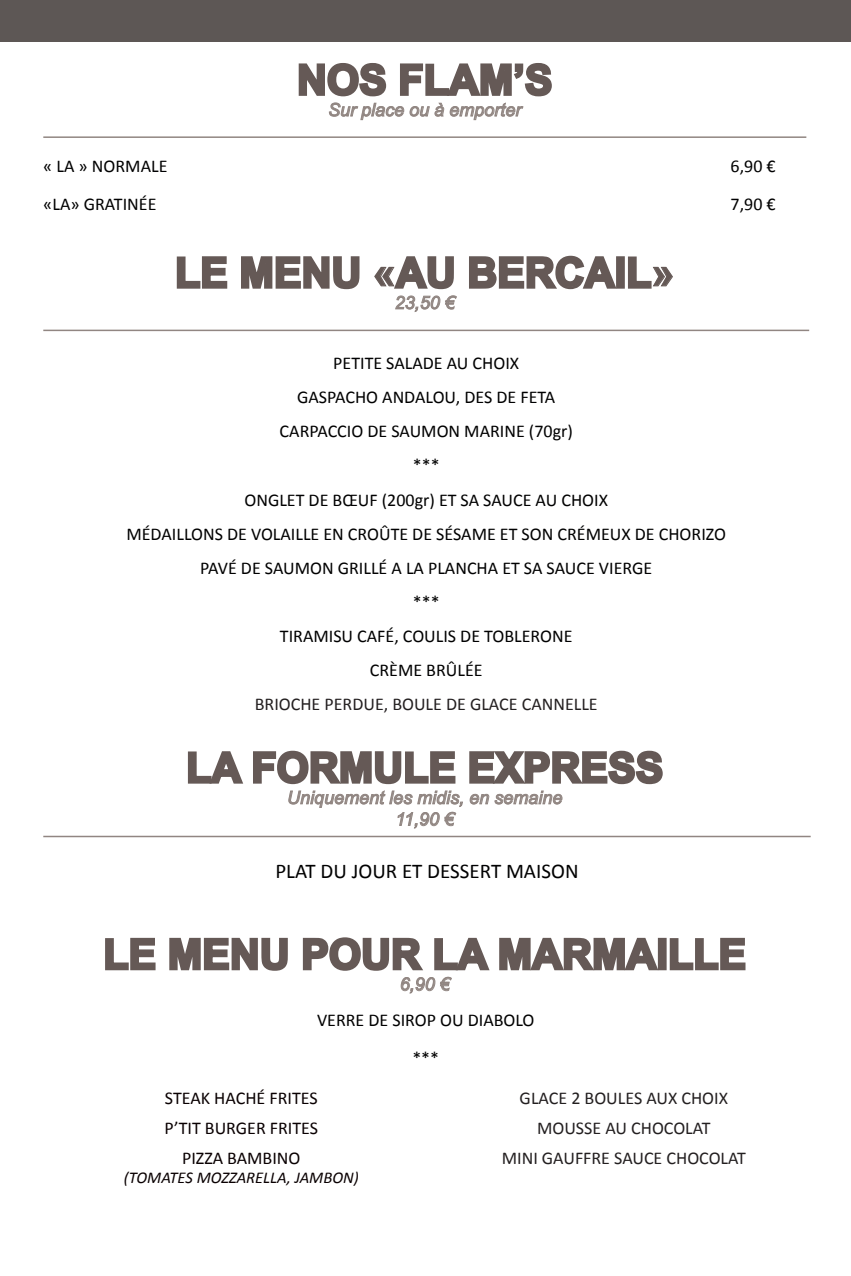
<style>
.page{position:relative;width:851px;height:1276px;background:#fff}
.page>*{position:absolute;margin:0;border:0;box-sizing:border-box;transform-origin:0 0}
.t1{font:700 41.4px "Arial";color:#655956}
.t2{font:21px "Calibri";color:#000001}
.t3{font:18px/34px "Calibri";color:#000001;text-align:center}
.t4{font:18px "Calibri";color:#231f20}
.t5{font:italic 18px/21.6px "Arial";color:#918682;text-align:center}
.t6{font:18px "Calibri";color:#0a0002}
.t7{font:italic 16.5px "Calibri";color:#0a0002}
</style>
<div class="page">
<hr style="left:43px;top:835px;width:767px;height:2px;background:#918682">
<svg style="left:105px;top:937px;width:51px;height:34px"></svg>
<svg style="left:169px;top:937px;width:119px;height:34px"></svg>
<svg style="left:499px;top:937px;width:161px;height:34px"></svg>
<div style="left:657px;top:938px;width:9px;height:32px;border:3px solid #655956"></div>
<svg style="left:669px;top:937px;width:77px;height:34px"></svg>
<svg style="left:302px;top:937px;width:188px;height:57px"></svg>
<div style="left:0;top:0;width:850px;height:42px;background:#5d5755"></div>
<svg style="left:187px;top:751px;width:57px;height:33px"></svg>
<svg style="left:253px;top:750px;width:410px;height:79px"></svg>
<hr style="left:43px;top:330px;width:766px;height:1px;background:#918682">
<svg style="left:176px;top:256px;width:52px;height:33px"></svg>
<svg style="left:241px;top:256px;width:119px;height:34px"></svg>
<svg style="left:469px;top:255px;width:147px;height:35px"></svg>
<div style="left:616px;top:256px;width:8px;height:33px;border:3px solid #655956"></div>
<svg style="left:628px;top:256px;width:45px;height:33px"></svg>
<svg style="left:374px;top:256px;width:83px;height:56px"></svg>
<svg style="left:298px;top:63px;width:254px;height:57px"></svg>
<hr style="left:43px;top:136px;width:656px;height:2px;background:#918682">
<hr style="left:699px;top:136px;width:107px;height:2px;background:#918682">
<h1 class="t1" style="left:297px;top:52px;width:257px">NOS FLAM’S</h1>
<p class="t5" style="left:328px;top:99px;width:195px">Sur place ou à emporter</p>
<p class="t3" style="left:43px;top:149px;width:126px">« LA » NORMALE</p>
<p class="t3" style="left:730px;top:149px;width:47px">6,90 €</p>
<p class="t3" style="left:43px;top:187px;width:115px">«LA» GRATINÉE</p>
<p class="t3" style="left:730px;top:187px;width:47px">7,90 €</p>
<h1 class="t1" style="left:175px;top:245px;width:501px">LE MENU «AU BERCAIL»</h1>
<p class="t5" style="left:394px;top:292px;width:62px">23,50 €</p>
<p class="t3" style="left:126px;top:346px;width:601px">PETITE SALADE AU CHOIX<br>GASPACHO ANDALOU, DES DE FETA<br>CARPACCIO DE SAUMON MARINE (70gr)<br>***<br>ONGLET DE BŒUF (200gr) ET SA SAUCE AU CHOIX<br>MÉDAILLONS DE VOLAILLE EN CROÛTE DE SÉSAME ET SON CRÉMEUX DE CHORIZO<br>PAVÉ DE SAUMON GRILLÉ A LA PLANCHA ET SA SAUCE VIERGE<br>***<br>TIRAMISU CAFÉ, COULIS DE TOBLERONE<br>CRÈME BRÛLÉE</p>
<p class="t4" style="left:255px;top:692px;width:344px">BRIOCHE PERDUE, BOULE DE GLACE CANNELLE</p>
<h1 class="t1" style="left:186px;top:740px;width:478px">LA FORMULE EXPRESS</h1>
<p class="t5" style="left:287px;top:787px;width:277px">Uniquement les midis, en semaine<br>11,90 €</p>
<p class="t2" style="left:275px;top:857px;width:304px">PLAT DU JOUR ET DESSERT MAISON</p>
<h1 class="t1" style="left:103px;top:926px;width:644px">LE MENU POUR LA MARMAILLE</h1>
<p class="t5" style="left:399px;top:973px;width:52px">6,90 €</p>
<p class="t3" style="left:317px;top:1000px;width:219px;line-height:38.2px">VERRE DE SIROP OU DIABOLO ***</p>
<p class="t6" style="left:165px;top:1086px;width:154px">STEAK HACHÉ FRITES</p>
<p class="t4" style="left:519px;top:1086px;width:210px">GLACE 2 BOULES AUX CHOIX</p>
<p class="t6" style="left:164px;top:1116px;width:155px">P’TIT BURGER FRITES</p>
<p class="t4" style="left:537px;top:1116px;width:175px">MOUSSE AU CHOCOLAT</p>
<p class="t6" style="left:182px;top:1146px;width:120px">PIZZA BAMBINO</p>
<p class="t7" style="left:124px;top:1166px;width:236px">(TOMATES MOZZARELLA, JAMBON)</p>
<p class="t4" style="left:501px;top:1146px;width:246px">MINI GAUFFRE SAUCE CHOCOLAT</p>
</div>
